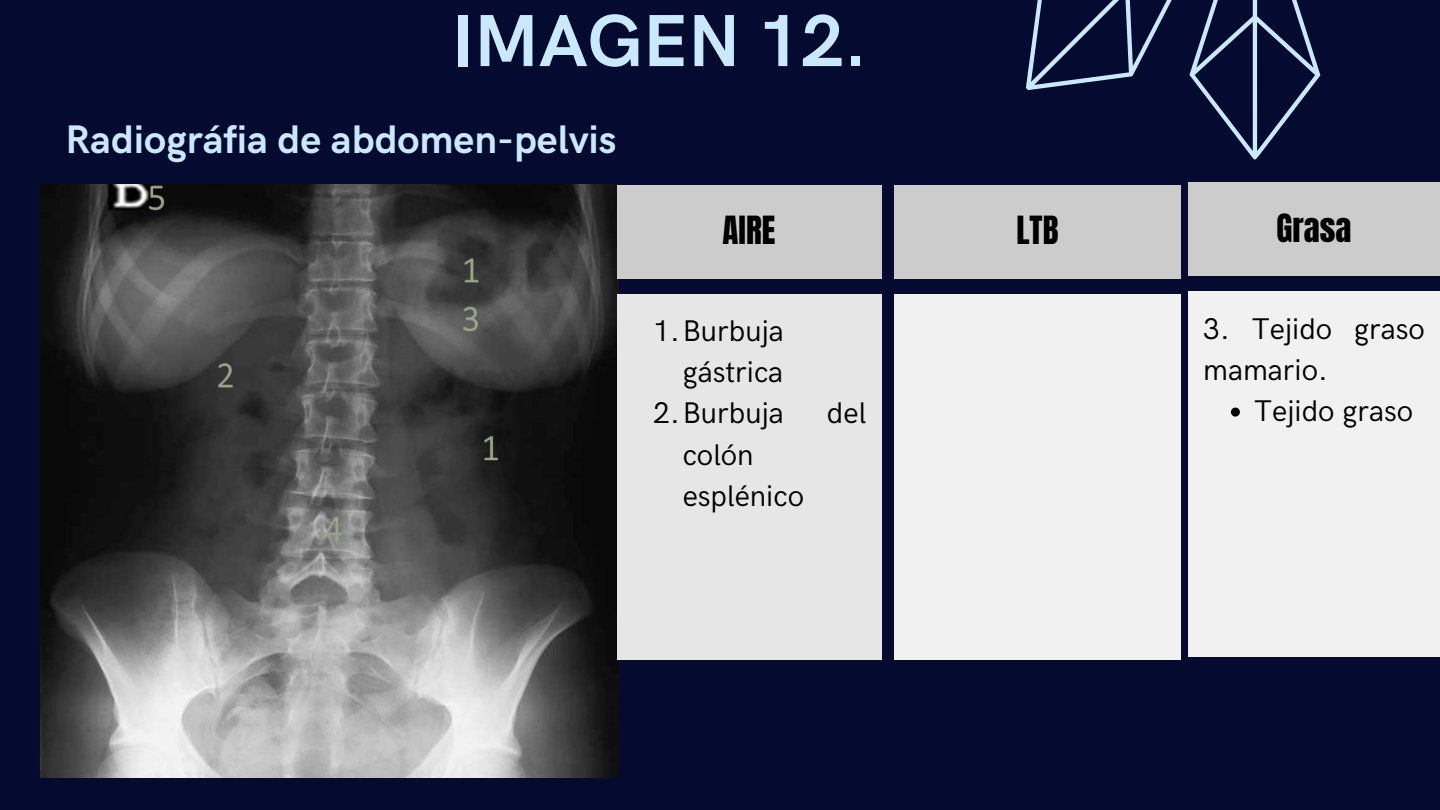
<style>
.page{position:relative;width:1440px;height:810px;background:#050a30}
.page>*{position:absolute;margin:0;border:0;box-sizing:border-box;transform-origin:0 0}
.t1{font:700 74px "HK Grotesk";color:#cae8ff}
.t2{font:700 40px "HK Grotesk";color:#cae8ff}
.t3{font:33px "Anton";color:#000}
.t4{font:30px/41.2px "HK Grotesk";color:#000}
</style>
<div class="page">
<svg style="left:881px;top:0;width:517px;height:239px"></svg>
<img style="left:40px;top:185px;width:578px;height:593px">
<div style="left:1188px;top:183px;width:252px;height:93px;background:#ccc"></div>
<div style="left:1188px;top:291px;width:252px;height:366px;background:#f1f1f1"></div>
<svg style="left:1231px;top:408px;width:9px;height:9px"></svg>
<div style="left:617px;top:185px;width:264px;height:94px;background:#ccc"></div>
<div style="left:617px;top:294px;width:264px;height:366px;background:#e6e6e6"></div>
<div style="left:894px;top:185px;width:287px;height:94px;background:#ccc"></div>
<div style="left:894px;top:294px;width:287px;height:366px;background:#f1f1f1"></div>
<h1 class="t1" style="left:452px;top:-1px;width:417px">IMAGEN 12.</h1>
<h2 class="t2" style="left:66px;top:117px;width:553px">Radiográfia de abdomen-pelvis</h2>
<p class="t3" style="left:723px;top:207px;width:54px">AIRE</p>
<p class="t4" style="left:653px;top:311px;width:132px;text-align:right">1.Burbuja gástrica<br>2.Burbuja</p>
<p class="t4" style="left:683px;top:435px;width:123px">colón esplénico</p>
<p class="t4" style="left:827px;top:394px;width:41px">del</p>
<p class="t3" style="left:1017px;top:207px;width:43px">LTB</p>
<p class="t3" style="left:1277px;top:204px;width:76px">Grasa</p>
<p class="t4" style="left:1203px;top:309px;width:223px">3. Tejido graso mamario.</p>
<p class="t4" style="left:1254px;top:391px;width:161px">Tejido graso</p>
</div>
